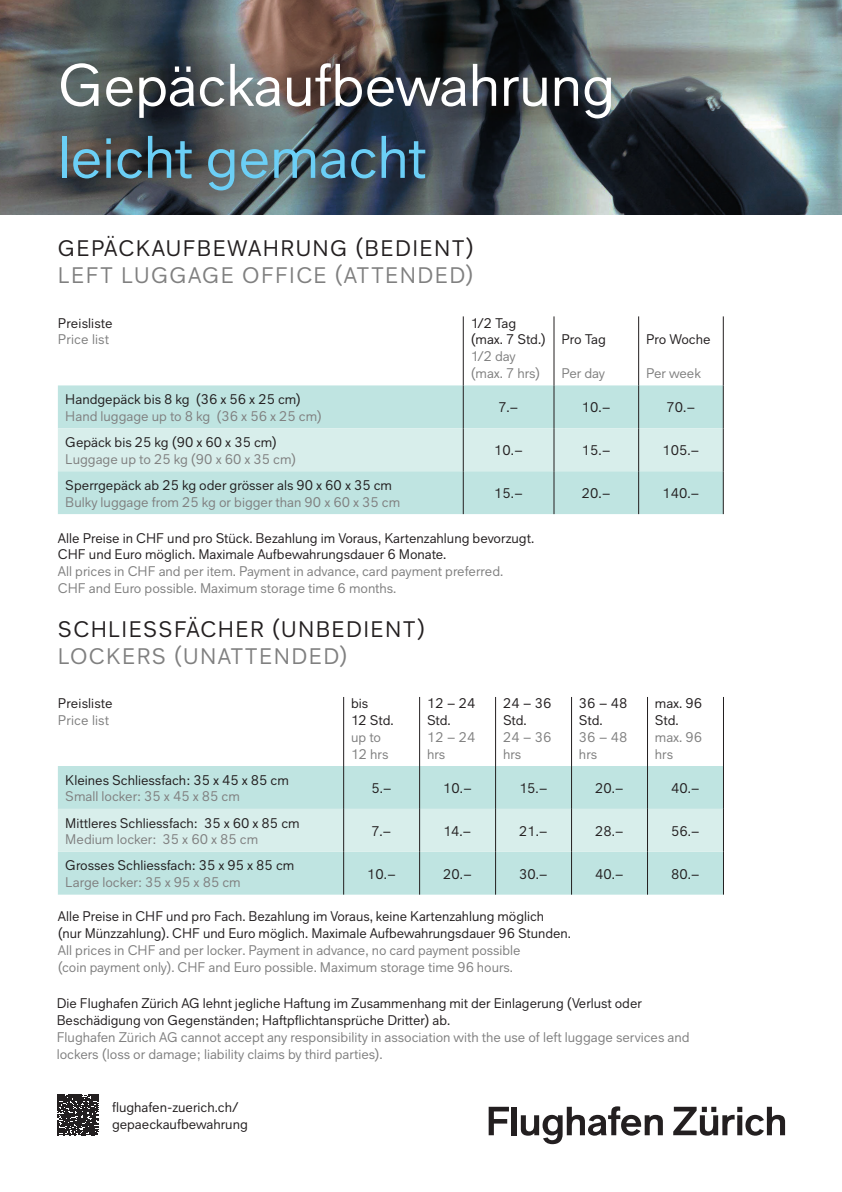
<style>
.page{position:relative;width:842px;height:1192px;background:#fff}
.page>*{position:absolute;margin:0;border:0;box-sizing:border-box;transform-origin:0 0}
.Titel_Regular{font:60px "Zurich Airport";letter-spacing:-.005em;color:#fff}
.Titel_Regular-2{font:60px "Zurich Airport";letter-spacing:-.005em;color:#6bcff6}
.Untertitel_Regular{font:22.5px/27px "Zurich Airport";letter-spacing:.06em;color:#231f20}
.Tabellen_Text_Englis{font:14px/16.8px "Zurich Airport";color:#231f20}
.Tabellen_Text_Englis-2{font:14px/16.8px "Zurich Airport";color:#808080}
.Tabellen_Text{font:14px/16.8px "Zurich Airport";color:#231f20}
.Tabellen_Text-2{font:14px/16.8px "Zurich Airport";color:#808080}
.Titel_35pt{font:14px/16.8px "Zurich Airport";color:#231f20}
.s1{color:#808080}
.s2{color:#231f20}
</style>
<div class="page">
<div style="left:58px;top:385px;width:665px;height:129px;background:#bfe4e1"></div>
<div style="left:58px;top:428px;width:665px;height:43px;background:#d8eeeb"></div>
<hr style="left:463px;top:316px;width:1px;height:69px;background:#231f20">
<hr style="left:554px;top:316px;width:1px;height:69px;background:#231f20">
<hr style="left:638px;top:316px;width:1px;height:69px;background:#231f20">
<hr style="left:723px;top:316px;width:1px;height:69px;background:#231f20">
<hr style="left:463px;top:385px;width:1px;height:43px;background:#231f20">
<hr style="left:554px;top:385px;width:1px;height:43px;background:#231f20">
<hr style="left:638px;top:385px;width:1px;height:43px;background:#231f20">
<hr style="left:723px;top:385px;width:1px;height:43px;background:#231f20">
<hr style="left:463px;top:428px;width:1px;height:43px;background:#231f20">
<hr style="left:554px;top:428px;width:1px;height:43px;background:#231f20">
<hr style="left:638px;top:428px;width:1px;height:43px;background:#231f20">
<hr style="left:723px;top:428px;width:1px;height:43px;background:#231f20">
<hr style="left:463px;top:471px;width:1px;height:43px;background:#231f20">
<hr style="left:554px;top:471px;width:1px;height:43px;background:#231f20">
<hr style="left:638px;top:471px;width:1px;height:43px;background:#231f20">
<hr style="left:723px;top:471px;width:1px;height:43px;background:#231f20">
<div style="left:58px;top:766px;width:665px;height:129px;background:#bfe4e1"></div>
<div style="left:58px;top:809px;width:665px;height:43px;background:#d8eeeb"></div>
<hr style="left:343px;top:697px;width:1px;height:69px;background:#231f20">
<hr style="left:419px;top:697px;width:1px;height:69px;background:#231f20">
<hr style="left:495px;top:697px;width:1px;height:69px;background:#231f20">
<hr style="left:571px;top:697px;width:1px;height:69px;background:#231f20">
<hr style="left:647px;top:697px;width:1px;height:69px;background:#231f20">
<hr style="left:723px;top:697px;width:1px;height:69px;background:#231f20">
<hr style="left:343px;top:766px;width:1px;height:43px;background:#231f20">
<hr style="left:419px;top:766px;width:1px;height:43px;background:#231f20">
<hr style="left:495px;top:766px;width:1px;height:43px;background:#231f20">
<hr style="left:571px;top:766px;width:1px;height:43px;background:#231f20">
<hr style="left:647px;top:766px;width:1px;height:43px;background:#231f20">
<hr style="left:723px;top:766px;width:1px;height:43px;background:#231f20">
<hr style="left:343px;top:809px;width:1px;height:43px;background:#231f20">
<hr style="left:419px;top:809px;width:1px;height:43px;background:#231f20">
<hr style="left:495px;top:809px;width:1px;height:43px;background:#231f20">
<hr style="left:571px;top:809px;width:1px;height:43px;background:#231f20">
<hr style="left:647px;top:809px;width:1px;height:43px;background:#231f20">
<hr style="left:723px;top:809px;width:1px;height:43px;background:#231f20">
<hr style="left:343px;top:852px;width:1px;height:43px;background:#231f20">
<hr style="left:419px;top:852px;width:1px;height:43px;background:#231f20">
<hr style="left:495px;top:852px;width:1px;height:43px;background:#231f20">
<hr style="left:571px;top:852px;width:1px;height:43px;background:#231f20">
<hr style="left:647px;top:852px;width:1px;height:43px;background:#231f20">
<hr style="left:723px;top:852px;width:1px;height:43px;background:#231f20">
<img style="left:0;top:0;width:842px;height:214px">
<div style="left:28px;top:30px;width:617px;height:193px;background:#231f20;opacity:.75"></div>
<svg style="left:57px;top:1094px;width:41px;height:41px"></svg>
<svg style="left:489px;top:1107px;width:20px;height:28px"></svg>
<div style="left:512px;top:1107px;width:5px;height:28px;background:#231f20"></div>
<svg style="left:521px;top:1106px;width:142px;height:38px"></svg>
<svg style="left:673px;top:1107px;width:112px;height:29px"></svg>
<p class="Titel_Regular" style="left:58px;top:49px;width:559px">Gepäckaufbewahrung</p>
<p class="Titel_Regular-2" style="left:58px;top:121px;width:370px">leicht gemacht</p>
<p class="Untertitel_Regular" style="left:58px;top:235px;width:417px">GEPÄCKAUFBEWAHRUNG (BEDIENT)<br><span class="s1">LEFT LUGGAGE OFFICE (ATTENDED)</span></p>
<p class="Tabellen_Text" style="left:58px;top:314px;width:56px">Preisliste</p>
<p class="Tabellen_Text-2" style="left:58px;top:331px;width:53px">Price list</p>
<p class="Tabellen_Text" style="left:471px;top:314px;width:47px">1/2 Tag</p>
<p class="Tabellen_Text" style="left:471px;top:331px;width:77px">(max. 7 Std.)</p>
<p class="Tabellen_Text_Englis-2" style="left:471px;top:348px;width:71px">1/2 day (max. 7 hrs)</p>
<p class="Tabellen_Text" style="left:561px;top:331px;width:46px">Pro Tag</p>
<p class="Tabellen_Text_Englis-2" style="left:561px;top:365px;width:45px">Per day</p>
<p class="Tabellen_Text" style="left:646px;top:331px;width:66px">Pro Woche</p>
<p class="Tabellen_Text_Englis-2" style="left:646px;top:365px;width:56px">Per week</p>
<p class="Tabellen_Text" style="left:65px;top:391px;width:237px">Handgepäck bis 8 kg (36 x 56 x 25 cm)</p>
<p class="Tabellen_Text-2" style="left:65px;top:408px;width:258px">Hand luggage up to 8 kg (36 x 56 x 25 cm)</p>
<p class="Tabellen_Text" style="left:65px;top:434px;width:213px">Gepäck bis 25 kg (90 x 60 x 35 cm)</p>
<p class="Tabellen_Text-2" style="left:65px;top:450px;width:232px">Luggage up to 25 kg (90 x 60 x 35 cm)</p>
<p class="Tabellen_Text" style="left:499px;top:399px;width:21px">7.–</p>
<p class="Tabellen_Text" style="left:582px;top:399px;width:30px">10.–</p>
<p class="Tabellen_Text" style="left:666px;top:399px;width:30px">70.–</p>
<p class="Tabellen_Text" style="left:494px;top:442px;width:30px">10.–</p>
<p class="Tabellen_Text" style="left:582px;top:442px;width:30px">15.–</p>
<p class="Tabellen_Text" style="left:662px;top:442px;width:39px">105.–</p>
<p class="Tabellen_Text-2" style="left:65px;top:476px;width:336px"><span class="s2">Sperrgepäck ab 25 kg oder grösser als 90 x 60 x 35 cm<br></span>Bulky luggage from 25 kg or bigger than 90 x 60 x 35 cm</p>
<p class="Tabellen_Text" style="left:494px;top:485px;width:30px">15.–</p>
<p class="Tabellen_Text" style="left:582px;top:485px;width:30px">20.–</p>
<p class="Tabellen_Text" style="left:662px;top:485px;width:39px">140.–</p>
<p class="Tabellen_Text_Englis" style="left:58px;top:529px;width:478px">Alle Preise in CHF und pro Stück. Bezahlung im Voraus, Kartenzahlung bevorzugt.<br>CHF und Euro möglich. Maximale Aufbewahrungsdauer 6 Monate.<br><span class="s1">All prices in CHF and per item. Payment in advance, card payment preferred.<br>CHF and Euro possible. Maximum storage time 6 months.</span></p>
<p class="Untertitel_Regular" style="left:58px;top:615px;width:368px">SCHLIESSFÄCHER (UNBEDIENT)<br><span class="s1">LOCKERS (UNATTENDED)</span></p>
<p class="Tabellen_Text" style="left:58px;top:695px;width:56px">Preisliste</p>
<p class="Tabellen_Text-2" style="left:58px;top:712px;width:53px">Price list</p>
<p class="Tabellen_Text" style="left:351px;top:695px;width:44px">bis<br>12 Std.</p>
<p class="Tabellen_Text_Englis-2" style="left:351px;top:728px;width:39px">up to<br>12 hrs</p>
<p class="Tabellen_Text" style="left:427px;top:695px;width:50px">12 – 24<br>Std.</p>
<p class="Tabellen_Text_Englis-2" style="left:427px;top:728px;width:50px">12 – 24 hrs</p>
<p class="Tabellen_Text" style="left:503px;top:695px;width:50px">24 – 36<br>Std.</p>
<p class="Tabellen_Text_Englis-2" style="left:503px;top:728px;width:50px">24 – 36 hrs</p>
<p class="Tabellen_Text" style="left:579px;top:695px;width:50px">36 – 48<br>Std.</p>
<p class="Tabellen_Text_Englis-2" style="left:579px;top:728px;width:50px">36 – 48 hrs</p>
<p class="Tabellen_Text" style="left:655px;top:695px;width:49px">max. 96<br>Std.</p>
<p class="Tabellen_Text_Englis-2" style="left:655px;top:728px;width:49px">max. 96 hrs</p>
<p class="Tabellen_Text_Englis" style="left:65px;top:771px;width:225px">Kleines Schliessfach: 35 x 45 x 85 cm<br><span class="s1">Small locker: 35 x 45 x 85 cm</span></p>
<p class="Tabellen_Text" style="left:371px;top:780px;width:22px">5.–</p>
<p class="Tabellen_Text" style="left:443px;top:780px;width:30px">10.–</p>
<p class="Tabellen_Text" style="left:519px;top:780px;width:30px">15.–</p>
<p class="Tabellen_Text" style="left:595px;top:780px;width:30px">20.–</p>
<p class="Tabellen_Text" style="left:671px;top:780px;width:30px">40.–</p>
<p class="Tabellen_Text_Englis" style="left:65px;top:814px;width:236px">Mittleres Schliessfach: 35 x 60 x 85 cm<br><span class="s1">Medium locker: 35 x 60 x 85 cm</span></p>
<p class="Tabellen_Text" style="left:372px;top:823px;width:21px">7.–</p>
<p class="Tabellen_Text" style="left:444px;top:823px;width:29px">14.–</p>
<p class="Tabellen_Text" style="left:519px;top:823px;width:30px">21.–</p>
<p class="Tabellen_Text" style="left:595px;top:823px;width:30px">28.–</p>
<p class="Tabellen_Text" style="left:671px;top:823px;width:30px">56.–</p>
<p class="Tabellen_Text_Englis" style="left:65px;top:857px;width:231px">Grosses Schliessfach: 35 x 95 x 85 cm<br><span class="s1">Large locker: 35 x 95 x 85 cm</span></p>
<p class="Tabellen_Text" style="left:367px;top:865px;width:30px">10.–</p>
<p class="Tabellen_Text" style="left:443px;top:865px;width:30px">20.–</p>
<p class="Tabellen_Text" style="left:519px;top:865px;width:30px">30.–</p>
<p class="Tabellen_Text" style="left:595px;top:865px;width:30px">40.–</p>
<p class="Tabellen_Text" style="left:671px;top:865px;width:30px">80.–</p>
<p class="Tabellen_Text_Englis" style="left:58px;top:908px;width:514px">Alle Preise in CHF und pro Fach. Bezahlung im Voraus, keine Kartenzahlung möglich (nur Münzzahlung). CHF und Euro möglich. Maximale Aufbewahrungsdauer 96 Stunden.<br><span class="s1">All prices in CHF and per locker. Payment in advance, no card payment possible<br>(coin payment only). CHF and Euro possible. Maximum storage time 96 hours.</span></p>
<p class="Tabellen_Text_Englis-2" style="left:57px;top:995px;width:634px"><span class="s2">Die Flughafen Zürich AG lehnt jegliche Haftung im Zusammenhang mit der Einlagerung (Verlust oder Beschädigung von Gegenständen; Haftpflichtansprüche Dritter) ab.<br></span>Flughafen Zürich AG cannot accept any responsibility in association with the use of left luggage services and lockers (loss or damage; liability claims by third parties).</p>
<p class="Titel_35pt" style="left:112px;top:1099px;width:137px">flughafen-zuerich.ch/ gepaeckaufbewahrung</p>
</div>
